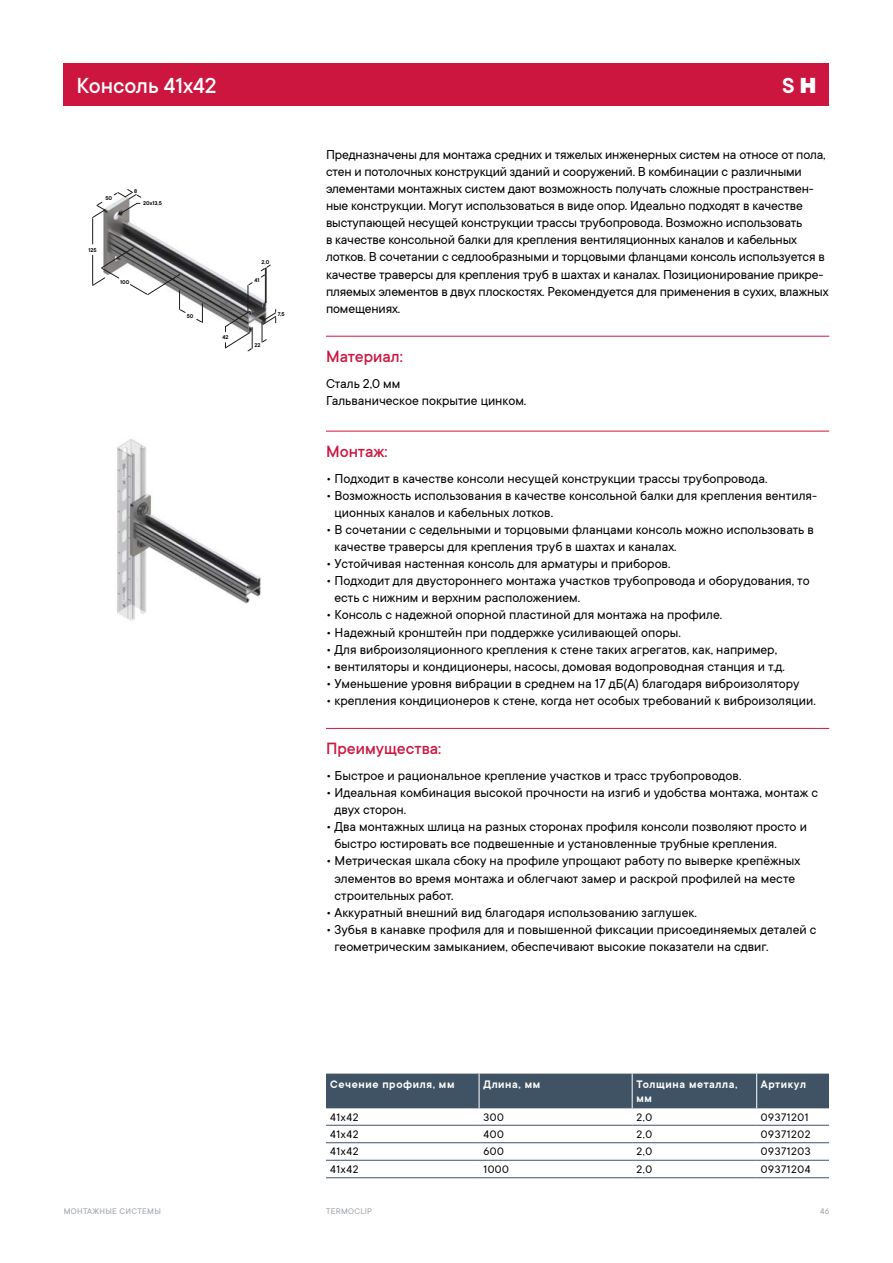
<style>
.page{position:relative;width:893px;height:1263px;background:#fff}
.page>*{position:absolute;margin:0;border:0;box-sizing:border-box;transform-origin:0 0}
.t1{font:500 24px "TT Commons";color:#fff}
.t2{font:600 24px "TT Commons";color:#fff}
.t3{font:500 18px "TT Commons";color:#cd163f}
.t4{font:14.25px/17.1px "TT Commons";color:#000}
.t5{font:12px "TT Commons";letter-spacing:.05em;color:#000}
.t6{font:600 12px/14.4px "TT Commons";letter-spacing:.05em;color:#fff}
.t7{font:9px "TT Commons";letter-spacing:.03em;color:#9ba2a8}
.t8{font:600 6px "TT Commons";color:#000}
.s1{font-weight:900}
</style>
<div class="page">
<div style="left:64px;top:63px;width:765px;height:43px;background:#cd163f"></div>
<img style="left:185px;top:254px;width:92px;height:98px">
<svg style="left:197px;top:304px;width:6px;height:18px"></svg>
<svg style="left:225px;top:282px;width:28px;height:69px"></svg>
<svg style="left:262px;top:309px;width:14px;height:33px"></svg>
<svg style="left:261px;top:265px;width:10px;height:12px"></svg>
<hr style="left:266px;top:268px;width:1px;height:35px;background:#1d1d1b">
<hr style="left:265px;top:268px;width:1px;height:35px;background:#1d1d1b">
<svg style="left:92px;top:189px;width:93px;height:124px"></svg>
<img style="left:117px;top:439px;width:144px;height:182px">
<div style="left:326px;top:1073px;width:503px;height:35px;background:#3f5364"></div>
<hr style="left:479px;top:1073px;width:1px;height:35px;background:#fff">
<hr style="left:632px;top:1073px;width:1px;height:35px;background:#fff">
<hr style="left:756px;top:1073px;width:1px;height:35px;background:#fff">
<hr style="left:326px;top:1125px;width:153px;height:1px;background:#3f5364">
<hr style="left:479px;top:1125px;width:153px;height:1px;background:#3f5364">
<hr style="left:632px;top:1125px;width:125px;height:1px;background:#3f5364">
<hr style="left:757px;top:1125px;width:72px;height:1px;background:#3f5364">
<hr style="left:326px;top:1142px;width:153px;height:1px;background:#3f5364">
<hr style="left:479px;top:1142px;width:153px;height:1px;background:#3f5364">
<hr style="left:632px;top:1142px;width:125px;height:1px;background:#3f5364">
<hr style="left:757px;top:1142px;width:72px;height:1px;background:#3f5364">
<hr style="left:326px;top:1160px;width:153px;height:1px;background:#3f5364">
<hr style="left:479px;top:1160px;width:153px;height:1px;background:#3f5364">
<hr style="left:632px;top:1160px;width:125px;height:1px;background:#3f5364">
<hr style="left:757px;top:1160px;width:72px;height:1px;background:#3f5364">
<hr style="left:326px;top:1177px;width:153px;height:1px;background:#3f5364">
<hr style="left:479px;top:1177px;width:153px;height:1px;background:#3f5364">
<hr style="left:632px;top:1177px;width:125px;height:1px;background:#3f5364">
<hr style="left:757px;top:1177px;width:72px;height:1px;background:#3f5364">
<hr style="left:326px;top:336px;width:503px;height:1px;background:#cd163f">
<hr style="left:326px;top:431px;width:503px;height:1px;background:#cd163f">
<hr style="left:326px;top:728px;width:503px;height:1px;background:#cd163f">
<h1 class="t1" style="left:77px;top:73px;width:142px">Консоль 41x42</h1>
<p class="t8" style="left:105px;top:195px;width:8px">50</p>
<p class="t8" style="left:134px;top:188px;width:5px">8</p>
<p class="t8" style="left:143px;top:200px;width:20px">20x13,5</p>
<p class="t8" style="left:89px;top:247px;width:10px">125</p>
<p class="t8" style="left:120px;top:278px;width:11px">100</p>
<p class="t8" style="left:187px;top:312px;width:8px">50</p>
<p class="t8" style="left:222px;top:334px;width:8px">42</p>
<p class="t8" style="left:261px;top:258px;width:9px">2,0</p>
<p class="t8" style="left:254px;top:276px;width:7px">41</p>
<p class="t8" style="left:255px;top:342px;width:8px">22</p>
<p class="t8" style="left:278px;top:311px;width:8px">7,5</p>
<h1 class="t2" style="left:782px;top:72px;width:36px">S <span class="s1">H</span></h1>
<p class="t4" style="left:326px;top:146px;width:504px">Предназначены для монтажа средних и тяжелых инженерных систем на относе от пола, стен и потолочных конструкций зданий и сооружений. В комбинации с различными элементами монтажных систем дают возможность получать сложные пространствен&shy;ные конструкции. Могут использоваться в виде опор. Идеально подходят в качестве выступающей несущей конструкции трассы трубопровода. Возможно использовать<br>в качестве консольной балки для крепления вентиляционных каналов и кабельных лотков. В сочетании с седлообразными и торцовыми фланцами консоль используется в качестве траверсы для крепления труб в шахтах и каналах. Позиционирование прикре&shy;пляемых элементов в двух плоскостях. Рекомендуется для применения в сухих, влажных помещениях.</p>
<p class="t3" style="left:326px;top:347px;width:78px">Материал:</p>
<p class="t4" style="left:326px;top:375px;width:202px">Сталь 2,0 мм<br>Гальваническое покрытие цинком.</p>
<p class="t3" style="left:326px;top:442px;width:63px">Монтаж:</p>
<p class="t4" style="left:326px;top:470px;width:443px">• Подходит в качестве консоли несущей конструкции трассы трубопровода.</p>
<p class="t4" style="left:334px;top:487px;width:484px;text-indent:-9px">• Возможность использования в качестве консольной балки для крепления вентиля&shy;ционных каналов и кабельных лотков.</p>
<p class="t4" style="left:334px;top:521px;width:481px;text-indent:-9px">• В сочетании с седельными и торцовыми фланцами консоль можно использовать в качестве траверсы для крепления труб в шахтах и каналах.</p>
<p class="t4" style="left:326px;top:555px;width:346px">• Устойчивая настенная консоль для арматуры и приборов.</p>
<p class="t4" style="left:334px;top:572px;width:477px;text-indent:-9px">• Подходит для двустороннего монтажа участков трубопровода и оборудования, то есть с нижним и верхним расположением.</p>
<p class="t4" style="left:326px;top:607px;width:398px">• Консоль с надежной опорной пластиной для монтажа на профиле.</p>
<p class="t4" style="left:326px;top:624px;width:356px">• Надежный кронштейн при поддержке усиливающей опоры.</p>
<p class="t4" style="left:326px;top:641px;width:453px">• Для виброизоляционного крепления к стене таких агрегатов, как, например,</p>
<p class="t4" style="left:326px;top:658px;width:461px">• вентиляторы и кондиционеры, насосы, домовая водопроводная станция и т.д.</p>
<p class="t4" style="left:326px;top:675px;width:475px">• Уменьшение уровня вибрации в среднем на 17 дБ(А) благодаря виброизолятору</p>
<p class="t4" style="left:326px;top:692px;width:491px">• крепления кондиционеров к стене, когда нет особых требований к виброизоляции.</p>
<p class="t3" style="left:326px;top:739px;width:117px">Преимущества:</p>
<p class="t4" style="left:326px;top:767px;width:417px">• Быстрое и рациональное крепление участков и трасс трубопроводов.</p>
<p class="t4" style="left:334px;top:784px;width:485px;text-indent:-9px">• Идеальная комбинация высокой прочности на изгиб и удобства монтажа, монтаж с двух сторон.</p>
<p class="t4" style="left:334px;top:818px;width:474px;text-indent:-9px">• Два монтажных шлица на разных сторонах профиля консоли позволяют просто и быстро юстировать все подвешенные и установленные трубные крепления.</p>
<p class="t4" style="left:334px;top:853px;width:467px;text-indent:-9px">• Метрическая шкала сбоку на профиле упрощают работу по выверке крепёжных элементов во время монтажа и облегчают замер и раскрой профилей на месте строительных работ.</p>
<p class="t4" style="left:326px;top:904px;width:372px">• Аккуратный внешний вид благодаря использованию заглушек.</p>
<p class="t4" style="left:334px;top:921px;width:483px;text-indent:-9px">• Зубья в канавке профиля для и повышенной фиксации присоединяемых деталей с геометрическим замыканием, обеспечивают высокие показатели на сдвиг.</p>
<p class="t6" style="left:330px;top:1077px;width:126px">Сечение профиля, мм</p>
<p class="t6" style="left:483px;top:1077px;width:58px">Длина, мм</p>
<p class="t6" style="left:636px;top:1077px;width:102px">Толщина металла, мм</p>
<p class="t6" style="left:761px;top:1077px;width:47px">Артикул</p>
<p class="t5" style="left:330px;top:1111px;width:30px">41x42</p>
<p class="t5" style="left:483px;top:1111px;width:22px">300</p>
<p class="t5" style="left:636px;top:1111px;width:17px">2,0</p>
<p class="t5" style="left:761px;top:1111px;width:49px">09371201</p>
<p class="t5" style="left:330px;top:1128px;width:30px">41x42</p>
<p class="t5" style="left:483px;top:1128px;width:22px">400</p>
<p class="t5" style="left:636px;top:1128px;width:17px">2,0</p>
<p class="t5" style="left:761px;top:1128px;width:51px">09371202</p>
<p class="t5" style="left:330px;top:1145px;width:30px">41x42</p>
<p class="t5" style="left:483px;top:1145px;width:22px">600</p>
<p class="t5" style="left:636px;top:1145px;width:17px">2,0</p>
<p class="t5" style="left:761px;top:1145px;width:51px">09371203</p>
<p class="t5" style="left:330px;top:1163px;width:30px">41x42</p>
<p class="t5" style="left:483px;top:1163px;width:27px">1000</p>
<p class="t5" style="left:636px;top:1163px;width:17px">2,0</p>
<p class="t5" style="left:761px;top:1163px;width:51px">09371204</p>
<p class="t7" style="left:64px;top:1206px;width:99px">МОНТАЖНЫЕ СИСТЕМЫ</p>
<p class="t7" style="left:326px;top:1206px;width:48px">TERMOCLIP</p>
<p class="t7" style="left:820px;top:1206px;width:11px">46</p>
</div>
